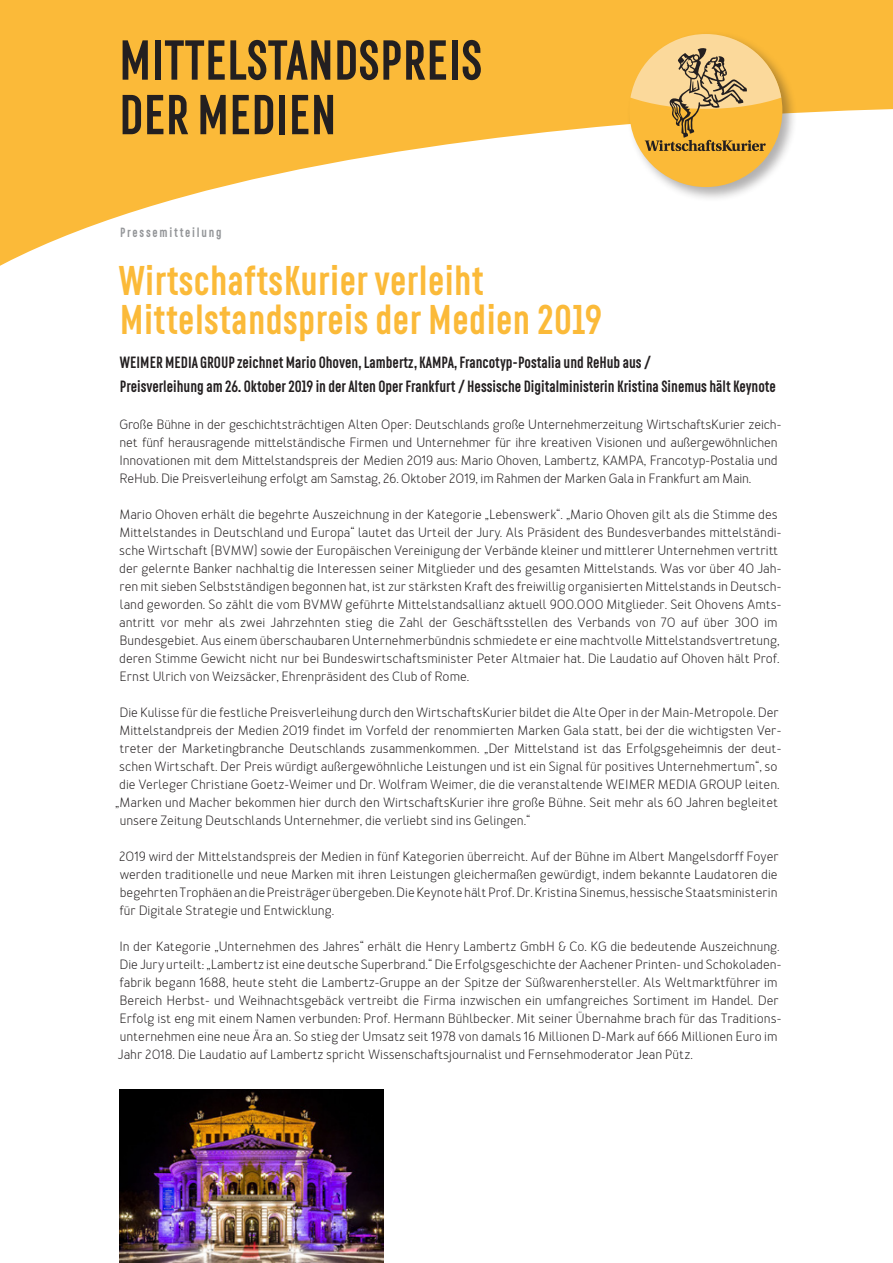
<style>
.page{position:relative;width:893px;height:1263px;background:#fff}
.page>*{position:absolute;margin:0;border:0;box-sizing:border-box;transform-origin:0 0}
.t1{font:700 56.85px "RF Rufo";color:#231f20}
.t2{font:700 42px/39px "RF Rufo";letter-spacing:.01em;color:#fbba39}
.t3{font:700 16.5px/24px "RF Rufo";color:#231f20}
.t4{font:13.5px/18px "Merlo";color:#231f20}
.t5{font:700 13.5px "RF Rufo";letter-spacing:.13em;color:#939598}
</style>
<div class="page">
<svg style="left:0;top:0;width:893px;height:266px;fill:#fbba39"></svg>
<img style="left:119px;top:1089px;width:265px;height:174px">
<div style="left:626px;top:31px;width:172px;height:171px;background:#231f20;opacity:.35"></div>
<div style="left:629px;top:34px;width:153px;height:153px;background:#fbba38;border-radius:50%"></div>
<svg style="left:630px;top:34px;width:151px;height:117px"></svg>
<p class="t1" style="left:119px;top:27px;width:365px">MITTELSTANDSPREIS</p>
<p class="t1" style="left:119px;top:82px;width:219px">DER MEDIEN</p>
<p class="t5" style="left:120px;top:225px;width:103px">Pressemitteilung</p>
<p class="t2" style="left:119px;top:261px;width:485px">WirtschaftsKurier verleiht<br>Mittelstandspreis der Medien 2019</p>
<p class="t3" style="left:120px;top:351px;width:657px">WEIMER MEDIA GROUP zeichnet Mario Ohoven, Lambertz, KAMPA, Francotyp-Postalia und ReHub aus /<br>Preisverleihung am 26. Oktober 2019 in der Alten Oper Frankfurt / Hessische Digitalministerin Kristina Sinemus hält Keynote</p>
<p class="t4" style="left:119px;top:416px;width:663px">Große Bühne in der geschichtsträchtigen Alten Oper: Deutschlands große Unternehmerzeitung WirtschaftsKurier zeich&shy;net fünf herausragende mittelständische Firmen und Unternehmer für ihre kreativen Visionen und außergewöhnlichen Innovationen mit dem Mittelstandspreis der Medien 2019 aus: Mario Ohoven, Lambertz, KAMPA, Francotyp-Postalia und ReHub. Die Preisverleihung erfolgt am Samstag, 26. Oktober 2019, im Rahmen der Marken Gala in Frankfurt am Main.</p>
<p class="t4" style="left:119px;top:506px;width:664px">Mario Ohoven erhält die begehrte Auszeichnung in der Kategorie „Lebenswerk“. „Mario Ohoven gilt als die Stimme des Mittelstandes in Deutschland und Europa“ lautet das Urteil der Jury. Als Präsident des Bundesverbandes mittelständi&shy;sche Wirtschaft (BVMW) sowie der Europäischen Vereinigung der Verbände kleiner und mittlerer Unternehmen vertritt der gelernte Banker nachhaltig die Interessen seiner Mitglieder und des gesamten Mittelstands. Was vor über 40 Jah&shy;ren mit sieben Selbstständigen begonnen hat, ist zur stärksten Kraft des freiwillig organisierten Mittelstands in Deutsch&shy;land geworden. So zählt die vom BVMW geführte Mittelstandsallianz aktuell 900.000 Mitglieder. Seit Ohovens Amts&shy;antritt vor mehr als zwei Jahrzehnten stieg die Zahl der Geschäftsstellen des Verbands von 70 auf über 300 im Bundesgebiet. Aus einem überschaubaren Unternehmerbündnis schmiedete er eine machtvolle Mittelstandsvertretung, deren Stimme Gewicht nicht nur bei Bundeswirtschaftsminister Peter Altmaier hat. Die Laudatio auf Ohoven hält Prof.<br>Ernst Ulrich von Weizsäcker, Ehrenpräsident des Club of Rome.</p>
<p class="t4" style="left:120px;top:704px;width:661px">Die Kulisse für die festliche Preisverleihung durch den WirtschaftsKurier bildet die Alte Oper in der Main-Metropole. Der</p>
<p class="t4" style="left:119px;top:722px;width:663px">Mittelstandpreis der Medien 2019 findet im Vorfeld der renommierten Marken Gala statt, bei der die wichtigsten Ver-</p>
<p class="t4" style="left:119px;top:740px;width:663px">treter der Marketingbranche Deutschlands zusammenkommen. „Der Mittelstand ist das Erfolgsgeheimnis der deut-</p>
<p class="t4" style="left:119px;top:758px;width:660px">schen Wirtschaft. Der Preis würdigt außergewöhnliche Leistungen und ist ein Signal für positives Unternehmertum“, so</p>
<p class="t4" style="left:119px;top:776px;width:662px">die Verleger Christiane Goetz-Weimer und Dr. Wolfram Weimer, die die veranstaltende WEIMER MEDIA GROUP leiten.</p>
<p class="t4" style="left:115px;top:794px;width:664px">„Marken und Macher bekommen hier durch den WirtschaftsKurier ihre große Bühne. Seit mehr als 60 Jahren begleitet</p>
<p class="t4" style="left:120px;top:812px;width:412px">unsere Zeitung Deutschlands Unternehmer, die verliebt sind ins Gelingen.“</p>
<p class="t4" style="left:119px;top:848px;width:661px;text-align:justify">2019 wird der Mittelstandspreis der Medien in fünf Kategorien überreicht. Auf der Bühne im Albert Mangelsdorff Foyer werden traditionelle und neue Marken mit ihren Leistungen gleichermaßen gewürdigt, indem bekannte Laudatoren die begehrten Trophäen an die Preisträger übergeben. Die Keynote hält Prof. Dr. Kristina Sinemus, hessische Staatsministerin für Digitale Strategie und Entwicklung.</p>
<p class="t4" style="left:118px;top:938px;width:665px">In der Kategorie „Unternehmen des Jahres“ erhält die Henry Lambertz GmbH &amp; Co. KG die bedeutende Auszeichnung.<br>Die Jury urteilt: „Lambertz ist eine deutsche Superbrand.“ Die Erfolgsgeschichte der Aachener Printen- und Schokoladen&shy;fabrik begann 1688, heute steht die Lambertz-Gruppe an der Spitze der Süßwarenhersteller. Als Weltmarktführer im Bereich Herbst- und Weihnachtsgebäck vertreibt die Firma inzwischen ein umfangreiches Sortiment im Handel. Der Erfolg ist eng mit einem Namen verbunden: Prof. Hermann Bühlbecker. Mit seiner Übernahme brach für das Traditions&shy;unternehmen eine neue Ära an. So stieg der Umsatz seit 1978 von damals 16 Millionen D-Mark auf 666 Millionen Euro im Jahr 2018. Die Laudatio auf Lambertz spricht Wissenschaftsjournalist und Fernsehmoderator Jean Pütz.</p>
</div>
